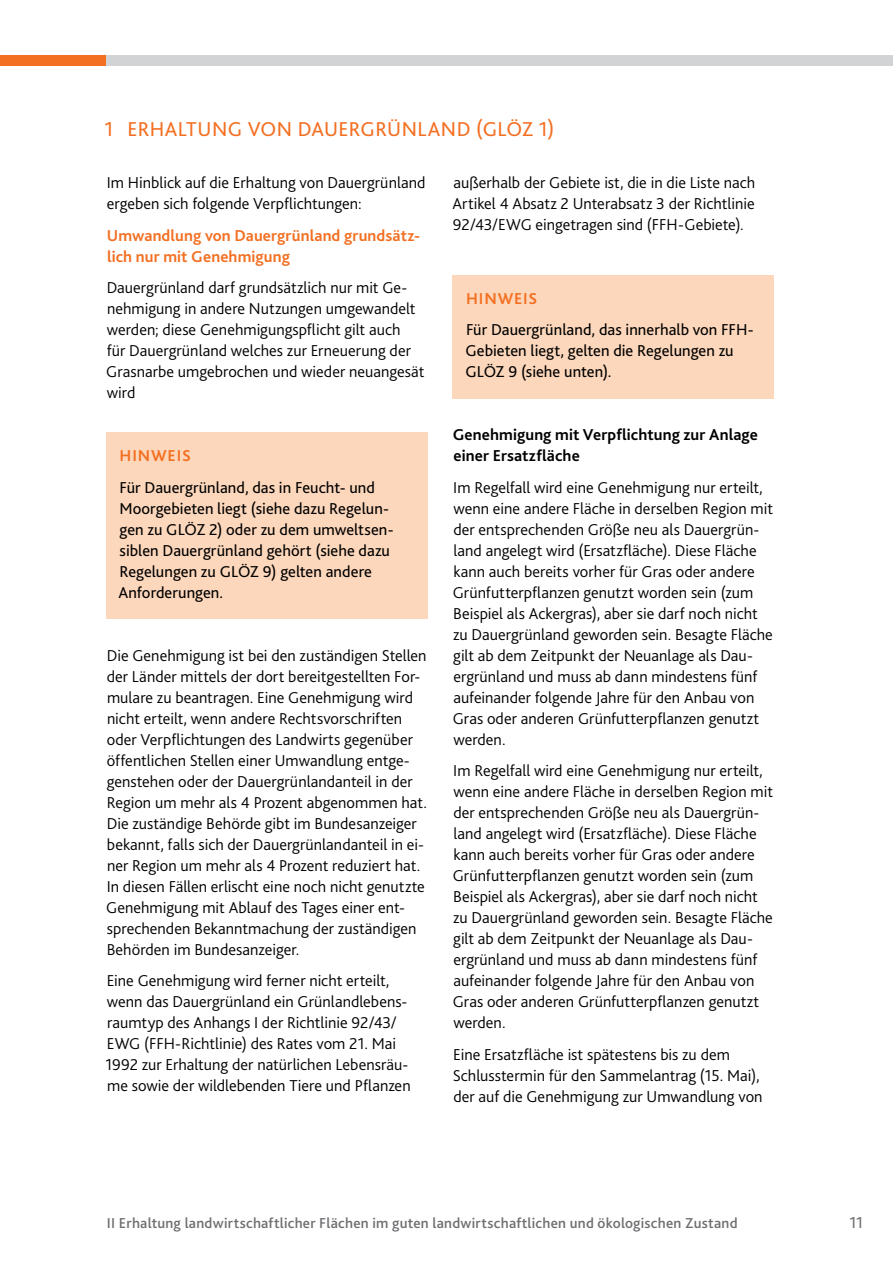
<style>
.page{position:relative;width:893px;height:1263px;background:#fff}
.page>*{position:absolute;margin:0;border:0;box-sizing:border-box;transform-origin:0 0}
.Überschrift_1_orange{font:21px "Bliss 2";letter-spacing:.02em;color:#f37023}
.Fließtext{font:300 16.5px/21px "Bliss 2";color:#000}
.t1{font:16.5px/21px "Bliss 2";color:#000}
.Fließtext-2{font:700 16.5px/21px "Bliss 2";letter-spacing:.005em;color:#f37023}
.Überschrift_2{font:700 16.5px/21px "Bliss 2";letter-spacing:.005em;color:#000}
.t2{font:16.5px "Bliss 2";color:#6d6e71}
.t3{font:500 15px "Bliss 2";letter-spacing:.015em;color:#6d6e71}
.s1{font-weight:700;color:#f37023}
</style>
<div class="page">
<div style="left:0;top:55px;width:106px;height:11px;background:#f37023"></div>
<div style="left:106px;top:55px;width:787px;height:11px;background:#d1d3d4"></div>
<div style="left:106px;top:433px;width:321px;height:186px;background:#fdd7bb"></div>
<div style="left:453px;top:275px;width:321px;height:123px;background:#fdd7bb"></div>
<h2 class="Überschrift_1_orange" style="left:104px;top:116px;width:451px">1 ERHALTUNG VON DAUERGRÜNLAND (GLÖZ 1)</h2>
<p class="Fließtext" style="left:107px;top:172px;width:320px">Im Hinblick auf die Erhaltung von Dauergrünland ergeben sich folgende Verpflichtungen:</p>
<p class="Fließtext-2" style="left:107px;top:224px;width:315px">Umwandlung von Dauergrünland grundsätz&shy;lich nur mit Genehmigung</p>
<p class="Fließtext" style="left:106px;top:277px;width:320px">Dauergrünland darf grundsätzlich nur mit Ge&shy;nehmigung in andere Nutzungen umgewandelt werden; diese Genehmigungspflicht gilt auch<br>für Dauergrünland welches zur Erneuerung der Grasnarbe umgebrochen und wieder neuangesät wird</p>
<p class="Fließtext" style="left:452px;top:172px;width:304px;text-align:justify">außerhalb der Gebiete ist, die in die Liste nach Artikel 4 Absatz 2 Unterabsatz 3 der Richtlinie 92/43/EWG eingetragen sind (FFH-Gebiete).</p>
<p class="t1" style="left:466px;top:282px;width:289px;line-height:31.5px"><span class="s1">HINWEIS<br></span>Für Dauergrünland, das innerhalb von FFH-</p>
<p class="t1" style="left:465px;top:340px;width:270px">Gebieten liegt, gelten die Regelungen zu<br>GLÖZ 9 (siehe unten).</p>
<p class="t1" style="left:119px;top:440px;width:257px;line-height:31.5px"><span class="s1">HINWEIS<br></span>Für Dauergrünland, das in Feucht- und</p>
<p class="t1" style="left:118px;top:497px;width:277px">Moorgebieten liegt (siehe dazu Regelun&shy;gen zu GLÖZ 2) oder zu dem umweltsen&shy;siblen Dauergrünland gehört (siehe dazu Regelungen zu GLÖZ 9) gelten andere Anforderungen.</p>
<p class="Fließtext" style="left:106px;top:644px;width:322px">Die Genehmigung ist bei den zuständigen Stellen der Länder mittels der dort bereitgestellten For&shy;mulare zu beantragen. Eine Genehmigung wird nicht erteilt, wenn andere Rechtsvorschriften oder Verpflichtungen des Landwirts gegenüber öffentlichen Stellen einer Umwandlung entge&shy;genstehen oder der Dauergrünlandanteil in der Region um mehr als 4 Prozent abgenommen hat.<br>Die zuständige Behörde gibt im Bundesanzeiger bekannt, falls sich der Dauergrünlandanteil in ei&shy;ner Region um mehr als 4 Prozent reduziert hat.<br>In diesen Fällen erlischt eine noch nicht genutzte Genehmigung mit Ablauf des Tages einer ent&shy;sprechenden Bekanntmachung der zuständigen Behörden im Bundesanzeiger.</p>
<p class="Fließtext" style="left:106px;top:970px;width:307px">Eine Genehmigung wird ferner nicht erteilt, wenn das Dauergrünland ein Grünlandlebens&shy;raumtyp des Anhangs I der Richtlinie 92/43/ EWG (FFH-Richtlinie) des Rates vom 21. Mai 1992 zur Erhaltung der natürlichen Lebensräu&shy;me sowie der wildlebenden Tiere und Pflanzen</p>
<h3 class="Überschrift_2" style="left:453px;top:424px;width:307px">Genehmigung mit Verpflichtung zur Anlage einer Ersatzfläche</h3>
<p class="Fließtext" style="left:453px;top:476px;width:322px">Im Regelfall wird eine Genehmigung nur erteilt, wenn eine andere Fläche in derselben Region mit der entsprechenden Größe neu als Dauergrün&shy;land angelegt wird (Ersatzfläche). Diese Fläche kann auch bereits vorher für Gras oder andere Grünfutterpflanzen genutzt worden sein (zum Beispiel als Ackergras), aber sie darf noch nicht zu Dauergrünland geworden sein. Besagte Fläche gilt ab dem Zeitpunkt der Neuanlage als Dau&shy;ergrünland und muss ab dann mindestens fünf aufeinander folgende Jahre für den Anbau von Gras oder anderen Grünfutterpflanzen genutzt werden.</p>
<p class="Fließtext" style="left:453px;top:760px;width:322px">Im Regelfall wird eine Genehmigung nur erteilt, wenn eine andere Fläche in derselben Region mit der entsprechenden Größe neu als Dauergrün&shy;land angelegt wird (Ersatzfläche). Diese Fläche kann auch bereits vorher für Gras oder andere Grünfutterpflanzen genutzt worden sein (zum Beispiel als Ackergras), aber sie darf noch nicht zu Dauergrünland geworden sein. Besagte Fläche gilt ab dem Zeitpunkt der Neuanlage als Dau&shy;ergrünland und muss ab dann mindestens fünf aufeinander folgende Jahre für den Anbau von Gras oder anderen Grünfutterpflanzen genutzt werden.</p>
<p class="Fließtext" style="left:453px;top:1043px;width:311px">Eine Ersatzfläche ist spätestens bis zu dem<br>Schlusstermin für den Sammelantrag (15. Mai), der auf die Genehmigung zur Umwandlung von</p>
<p class="t3" style="left:107px;top:1214px;width:632px">II Erhaltung landwirtschaftlicher Flächen im guten landwirtschaftlichen und ökologischen Zustand</p>
<p class="t2" style="left:850px;top:1212px;width:15px">11</p>
</div>
